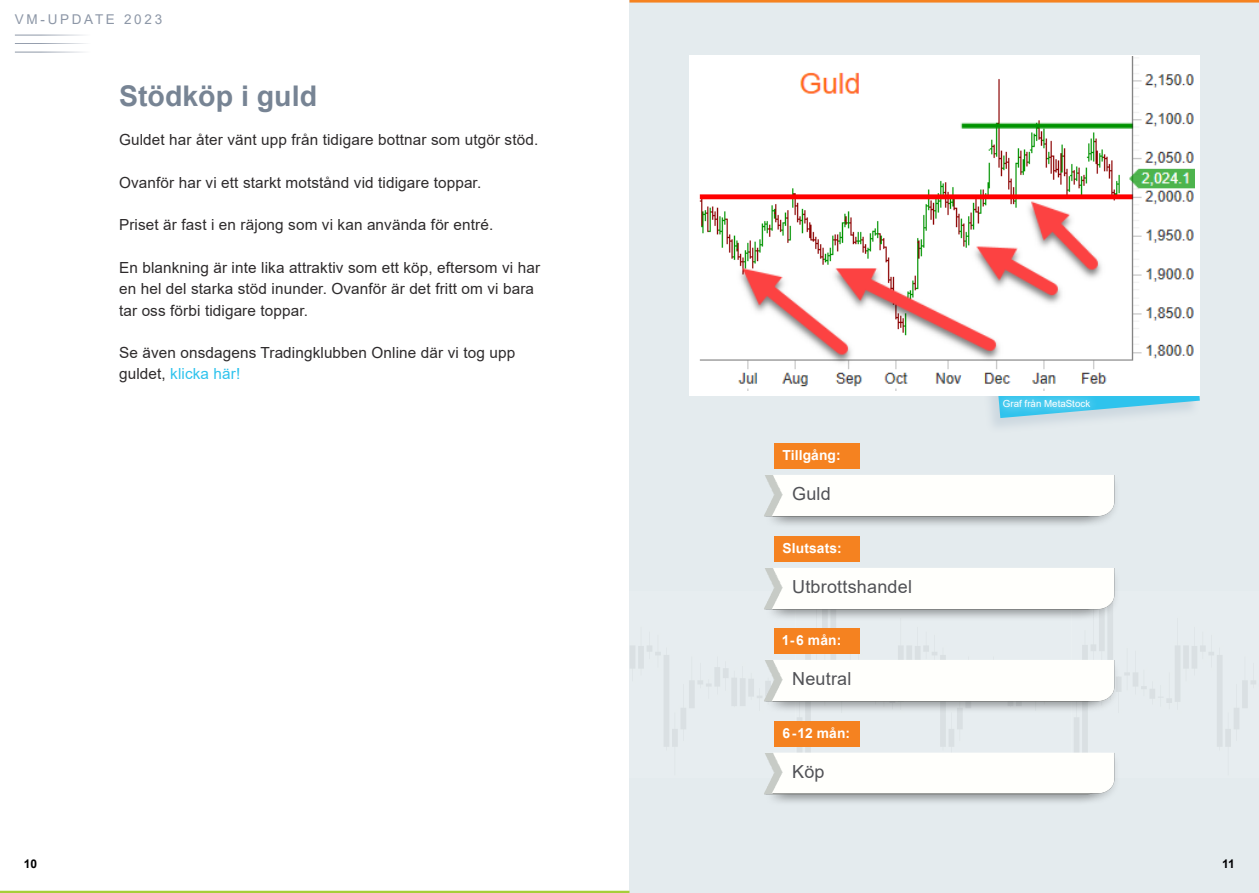
<style>
.page{position:relative;width:1259px;height:893px;background:#fff}
.page>*{position:absolute;margin:0;border:0;box-sizing:border-box;transform-origin:0 0}
.RUBBE_2020{font:700 28.5px "Arial";color:#778494}
.TABELLTEXT_2020{font:18px "Arial";letter-spacing:.01em;color:#515256}
.BRÖD_2020{font:15.3px/21.3px "Arial";letter-spacing:.01em;color:#2e2b2c}
.t1{font:700 13.8px "Arial";letter-spacing:.01em;color:#fff}
.t2{font:13.5px "Arial";letter-spacing:.2em;color:#8d97a7}
.t3{font:700 12px "Arial";color:#000002}
.t4{font:9.75px "Arial";color:#fff}
.s1{color:#2fc3ed}
</style>
<div class="page">
<div style="left:629px;top:0;width:630px;height:893px;background:#e4ebee"></div>
<img style="left:630px;top:628px;width:626px;height:118px">
<div style="left:977px;top:306px;width:223px;height:128px;background:#89a2b7;opacity:.25"></div>
<svg style="left:992px;top:395px;width:207px;height:23px"></svg>
<div style="left:689px;top:55px;width:510px;height:340px;background:#fff"></div>
<div style="left:994px;top:391px;width:104px;height:25px;background:#fff;opacity:.75"></div>
<div style="left:774px;top:721px;width:85px;height:25px;background:#f58220"></div>
<div style="left:774px;top:628px;width:85px;height:26px;background:#f58220"></div>
<div style="left:774px;top:536px;width:85px;height:25px;background:#f58220"></div>
<div style="left:774px;top:443px;width:85px;height:26px;background:#f58220"></div>
<hr style="left:15px;top:35px;width:115px;height:1px;background:#8d97a7">
<hr style="left:15px;top:43px;width:115px;height:1px;background:#8d97a7">
<hr style="left:15px;top:52px;width:115px;height:1px;background:#8d97a7">
<img style="left:747px;top:641px;width:8px;height:80px">
<hr style="left:629px;top:0;width:630px;height:3px;background:#f58220">
<hr style="left:0;top:891px;width:629px;height:2px;background:#a6ce39">
<img style="left:755px;top:733px;width:371px;height:70px">
<img style="left:755px;top:641px;width:371px;height:80px">
<img style="left:764px;top:548px;width:352px;height:80px">
<img style="left:764px;top:456px;width:352px;height:69px">
<img style="left:699px;top:56px;width:495px;height:335px">
<p class="t2" style="left:15px;top:10px;width:149px">VM-UPDATE 2023</p>
<p class="RUBBE_2020" style="left:119px;top:76px;width:199px">Stödköp i guld</p>
<p class="BRÖD_2020" style="left:119px;top:129px;width:421px">Guldet har åter vänt upp från tidigare bottnar som utgör stöd.</p>
<p class="BRÖD_2020" style="left:119px;top:172px;width:364px">Ovanför har vi ett starkt motstånd vid tidigare toppar.</p>
<p class="BRÖD_2020" style="left:119px;top:214px;width:376px">Priset är fast i en räjong som vi kan använda för entré.</p>
<p class="BRÖD_2020" style="left:119px;top:257px;width:422px">En blankning är inte lika attraktiv som ett köp, eftersom vi har en hel del starka stöd inunder. Ovanför är det fritt om vi bara tar oss förbi tidigare toppar.</p>
<p class="BRÖD_2020" style="left:119px;top:342px;width:398px">Se även onsdagens Tradingklubben Online där vi tog upp guldet, <span class="s1">klicka här!</span></p>
<p class="t1" style="left:782px;top:445px;width:60px">Tillgång:</p>
<p class="TABELLTEXT_2020" style="left:792px;top:482px;width:40px">Guld</p>
<p class="t1" style="left:782px;top:538px;width:61px">Slutsats:</p>
<p class="TABELLTEXT_2020" style="left:792px;top:574px;width:121px">Utbrottshandel</p>
<p class="t1" style="left:782px;top:631px;width:61px">1-6 mån:</p>
<p class="TABELLTEXT_2020" style="left:792px;top:667px;width:61px">Neutral</p>
<p class="t1" style="left:782px;top:723px;width:69px">6-12 mån:</p>
<p class="TABELLTEXT_2020" style="left:792px;top:759px;width:34px">Köp</p>
<p class="t4" style="left:1003px;top:397px;width:89px">Graf från MetaStock</p>
<p class="t3" style="left:24px;top:856px;width:15px">10</p>
<p class="t3" style="left:1222px;top:856px;width:14px">11</p>
</div>
